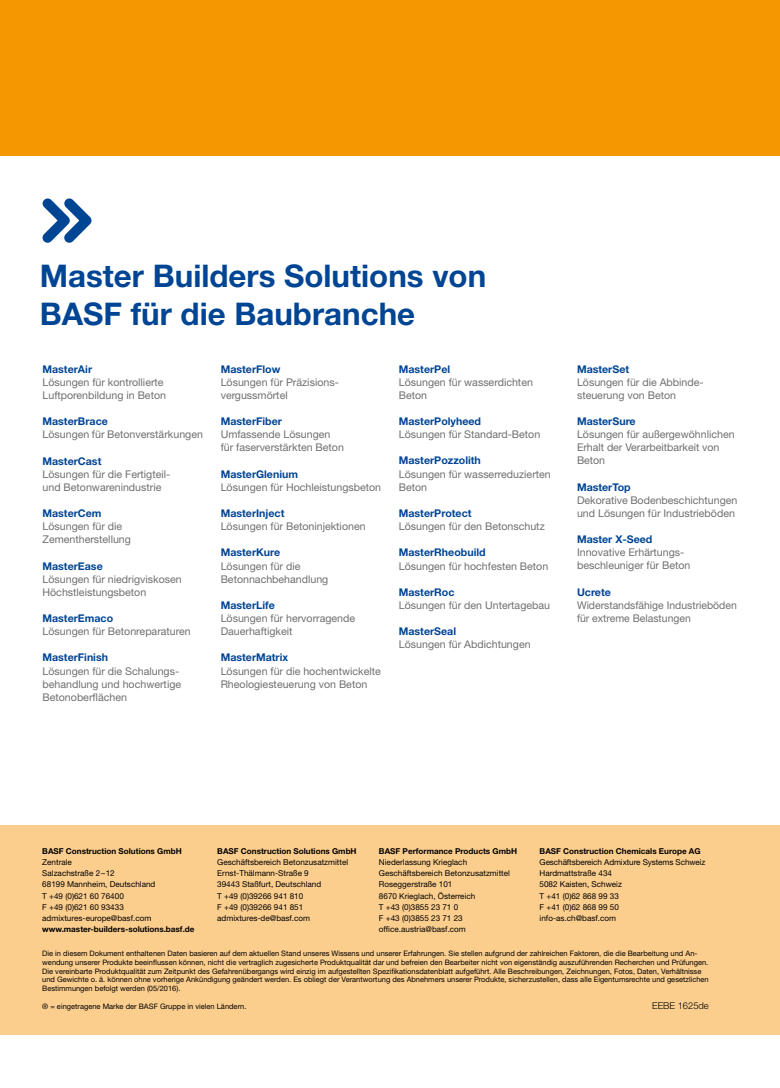
<style>
.page{position:relative;width:780px;height:1088px;background:#fff}
.page>*{position:absolute;margin:0;border:0;box-sizing:border-box;transform-origin:0 0}
.t1{font:700 31.25px/37.5px "Helvetica Neue LT Std";color:#004594}
.t2{font:10.62px/13.1px "Helvetica Neue LT Std";color:#6f6f6e}
.t3{font:700 10.62px "Helvetica Neue LT Std";color:#004594}
.t4{font:300 9.38px "Helvetica Neue LT Std";color:#000}
.t5{font:8.12px/11.2px "Helvetica Neue LT Std";color:#000}
.t6{font:700 8.12px "Helvetica Neue LT Std";color:#000}
.t7{font:7.5px/8.8px "Helvetica Neue LT Std";color:#000}
</style>
<div class="page">
<div style="left:0;top:0;width:780px;height:156px;background:#f49700"></div>
<div style="left:0;top:826px;width:780px;height:209px;background:#fcce8e"></div>
<svg style="left:43px;top:198px;width:48px;height:45px"></svg>
<h1 class="t1" style="left:40px;top:257px;width:448px">Master Builders Solutions von<br>BASF für die Baubranche</h1>
<p class="t3" style="left:43px;top:362px;width:51px">MasterAir</p>
<p class="t2" style="left:43px;top:375px;width:125px">Lösungen für kontrollierte<br>Luftporenbildung in Beton</p>
<p class="t3" style="left:43px;top:415px;width:67px">MasterBrace</p>
<p class="t2" style="left:43px;top:428px;width:162px">Lösungen für Betonverstärkungen</p>
<p class="t3" style="left:43px;top:454px;width:60px">MasterCast</p>
<p class="t2" style="left:43px;top:467px;width:129px">Lösungen für die Fertigteil&shy;und Betonwarenindustrie</p>
<p class="t3" style="left:43px;top:507px;width:61px">MasterCem</p>
<p class="t2" style="left:43px;top:520px;width:90px">Lösungen für die<br>Zementherstellung</p>
<p class="t3" style="left:43px;top:559px;width:62px">MasterEase</p>
<p class="t2" style="left:43px;top:572px;width:141px">Lösungen für niedrigviskosen<br>Höchstleistungsbeton</p>
<p class="t3" style="left:43px;top:612px;width:72px">MasterEmaco</p>
<p class="t2" style="left:43px;top:625px;width:150px">Lösungen für Betonreparaturen</p>
<p class="t3" style="left:43px;top:651px;width:67px">MasterFinish</p>
<p class="t2" style="left:43px;top:664px;width:140px">Lösungen für die Schalungs&shy;behandlung und hochwertige<br>Betonoberflächen</p>
<p class="t3" style="left:221px;top:362px;width:61px">MasterFlow</p>
<p class="t2" style="left:221px;top:375px;width:118px">Lösungen für Präzisions&shy;vergussmörtel</p>
<p class="t3" style="left:221px;top:415px;width:63px">MasterFiber</p>
<p class="t2" style="left:221px;top:428px;width:125px">Umfassende Lösungen für faserverstärkten Beton</p>
<p class="t3" style="left:221px;top:467px;width:79px">MasterGlenium</p>
<p class="t2" style="left:221px;top:480px;width:162px">Lösungen für Hochleistungsbeton</p>
<p class="t3" style="left:221px;top:507px;width:65px">MasterInject</p>
<p class="t2" style="left:221px;top:520px;width:146px">Lösungen für Betoninjektionen</p>
<p class="t3" style="left:221px;top:546px;width:61px">MasterKure</p>
<p class="t2" style="left:221px;top:559px;width:109px">Lösungen für die<br>Betonnachbehandlung</p>
<p class="t3" style="left:221px;top:598px;width:56px">MasterLife</p>
<p class="t2" style="left:221px;top:611px;width:136px">Lösungen für hervorragende<br>Dauerhaftigkeit</p>
<p class="t3" style="left:221px;top:651px;width:69px">MasterMatrix</p>
<p class="t2" style="left:221px;top:664px;width:161px">Lösungen für die hochentwickelte<br>Rheologiesteuerung von Beton</p>
<p class="t3" style="left:399px;top:362px;width:53px">MasterPel</p>
<p class="t2" style="left:399px;top:375px;width:136px">Lösungen für wasserdichten<br>Beton</p>
<p class="t3" style="left:399px;top:415px;width:84px">MasterPolyheed</p>
<p class="t2" style="left:399px;top:428px;width:143px">Lösungen für Standard-Beton</p>
<p class="t3" style="left:399px;top:454px;width:84px">MasterPozzolith</p>
<p class="t2" style="left:399px;top:467px;width:153px">Lösungen für wasserreduzierten<br>Beton</p>
<p class="t3" style="left:399px;top:507px;width:74px">MasterProtect</p>
<p class="t2" style="left:399px;top:520px;width:147px">Lösungen für den Betonschutz</p>
<p class="t3" style="left:399px;top:546px;width:88px">MasterRheobuild</p>
<p class="t2" style="left:399px;top:559px;width:151px">Lösungen für hochfesten Beton</p>
<p class="t3" style="left:399px;top:585px;width:57px">MasterRoc</p>
<p class="t2" style="left:399px;top:598px;width:153px">Lösungen für den Untertagebau</p>
<p class="t3" style="left:399px;top:625px;width:59px">MasterSeal</p>
<p class="t2" style="left:399px;top:638px;width:133px">Lösungen für Abdichtungen</p>
<p class="t3" style="left:577px;top:362px;width:54px">MasterSet</p>
<p class="t2" style="left:577px;top:375px;width:127px">Lösungen für die Abbinde&shy;steuerung von Beton</p>
<p class="t3" style="left:577px;top:415px;width:60px">MasterSure</p>
<p class="t2" style="left:577px;top:428px;width:159px">Lösungen für außergewöhnlichen<br>Erhalt der Verarbeitbarkeit von<br>Beton</p>
<p class="t3" style="left:577px;top:480px;width:55px">MasterTop</p>
<p class="t2" style="left:577px;top:493px;width:162px">Dekorative Bodenbeschichtungen und Lösungen für Industrieböden</p>
<p class="t3" style="left:577px;top:533px;width:77px">Master X-Seed</p>
<p class="t2" style="left:577px;top:546px;width:115px">Innovative Erhärtungs&shy;beschleuniger für Beton</p>
<p class="t3" style="left:577px;top:585px;width:35px">Ucrete</p>
<p class="t2" style="left:577px;top:598px;width:161px">Widerstandsfähige Industrieböden für extreme Belastungen</p>
<p class="t6" style="left:42px;top:845px;width:141px">BASF Construction Solutions GmbH</p>
<p class="t5" style="left:42px;top:856px;width:115px">Zentrale<br>Salzachstraße 2–12<br>68199 Mannheim, Deutschland<br>T +49 (0)621 60 76400<br>F +49 (0)621 60 93433 admixtures-europe@basf.com</p>
<p class="t6" style="left:42px;top:924px;width:154px">www.master-builders-solutions.basf.de</p>
<p class="t6" style="left:217px;top:845px;width:141px">BASF Construction Solutions GmbH</p>
<p class="t5" style="left:217px;top:856px;width:132px">Geschäftsbereich Betonzusatzmittel<br>Ernst-Thälmann-Straße 9<br>39443 Staßfurt, Deutschland<br>T +49 (0)39266 941 810<br>F +49 (0)39266 941 851 admixtures-de@basf.com</p>
<p class="t6" style="left:379px;top:845px;width:139px">BASF Performance Products GmbH</p>
<p class="t5" style="left:379px;top:856px;width:132px">Niederlassung Krieglach<br>Geschäftsbereich Betonzusatzmittel<br>Roseggerstraße 101<br>8670 Krieglach, Österreich<br>T +43 (0)3855 23 71 0<br>F +43 (0)3855 23 71 23 office.austria@basf.com</p>
<p class="t6" style="left:539px;top:846px;width:162px">BASF Construction Chemicals Europe AG</p>
<p class="t5" style="left:539px;top:856px;width:167px">Geschäftsbereich Admixture Systems Schweiz<br>Hardmattstraße 434<br>5082 Kaisten, Schweiz<br>T +41 (0)62 868 99 33<br>F +41 (0)62 868 99 50<br>info-as.ch@basf.com</p>
<p class="t7" style="left:42px;top:949px;width:668px">Die in diesem Dokument enthaltenen Daten basieren auf dem aktuellen Stand unseres Wissens und unserer Erfahrungen. Sie stellen aufgrund der zahlreichen Faktoren, die die Bearbeitung und An&shy;wendung unserer Produkte beeinflussen können, nicht die vertraglich zugesicherte Produktqualität dar und befreien den Bearbeiter nicht von eigenständig auszuführenden Recherchen und Prüfungen.<br>Die vereinbarte Produktqualität zum Zeitpunkt des Gefahrenübergangs wird einzig im aufgestellten Spezifikationsdatenblatt aufgeführt. Alle Beschreibungen, Zeichnungen, Fotos, Daten, Verhältnisse und Gewichte o. ä. können ohne vorherige Ankündigung geändert werden. Es obliegt der Verantwortung des Abnehmers unserer Produkte, sicherzustellen, dass alle Eigentumsrechte und gesetzlichen Bestimmungen befolgt werden (05/2016).</p>
<p class="t7" style="left:42px;top:1001px;width:206px">® = eingetragene Marke der BASF Gruppe in vielen Ländern.</p>
<p class="t4" style="left:652px;top:999px;width:58px">EEBE 1625de</p>
</div>
